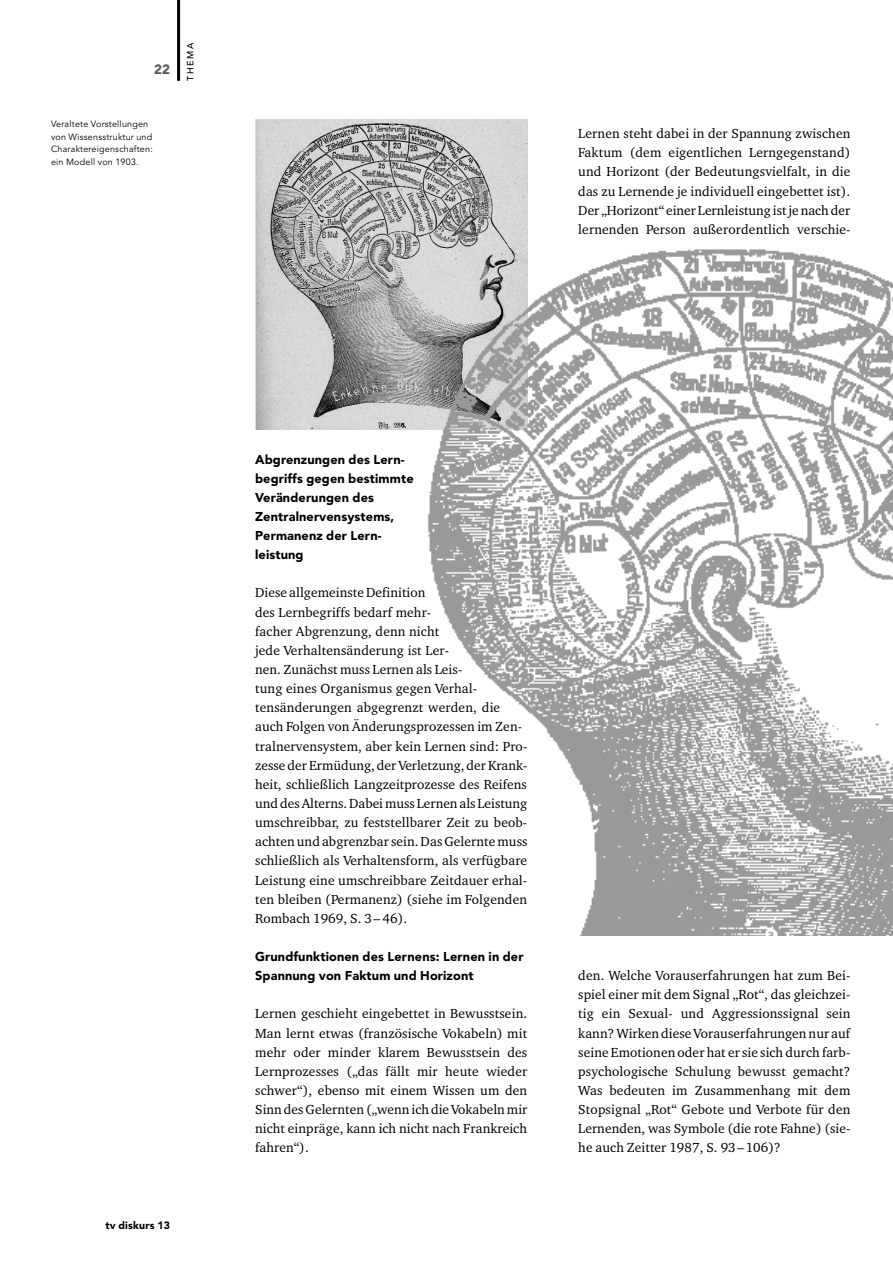
<style>
.page{position:relative;width:893px;height:1263px;background:#fff}
.page>*{position:absolute;margin:0;border:0;box-sizing:border-box;transform-origin:0 0}
.t1{font:13.5px/19.2px "Charter BT";letter-spacing:.01em;color:#000;text-align:justify}
.t2{font:900 13.5px "Avenir";color:#585858}
.t3{font:900 12.75px/19.2px "Avenir";letter-spacing:.01em;color:#000}
.t4{font:900 10.5px "Avenir";letter-spacing:.02em;color:#000}
.t5{font:9px/12.8px "Avenir";letter-spacing:.02em;color:#000}
.t6{font:500 9px "Avenir";letter-spacing:.165em;color:#000}
</style>
<div class="page">
<hr style="left:177px;top:0;width:3px;height:81px;background:#000">
<img style="left:256px;top:119px;width:271px;height:310px">
<img style="left:391px;top:240px;width:502px;height:695px">
<p class="t2" style="left:154px;top:64px;width:17px">22</p>
<p class="t5" style="left:51px;top:118px;width:103px">Veraltete Vorstellungen von Wissensstruktur und<br>Charaktereigenschaften: ein Modell von 1903.</p>
<p class="t6" style="left:187px;top:81px;width:39px;rotate:-90deg">THEMA</p>
<p class="t1" style="left:578px;top:125px;width:274px">Lernen steht dabei in der Spannung zwischen Faktum (dem eigentlichen Lerngegenstand) und Horizont (der Bedeutungsvielfalt, in die das zu Lernende je individuell eingebettet ist).<br>Der „Horizont“ einer Lernleistung ist je nach der lernenden Person außerordentlich verschie-</p>
<p class="t4" style="left:105px;top:1221px;width:66px">tv diskurs 13</p>
<p class="t3" style="left:255px;top:450px;width:160px">Abgrenzungen des Lern&shy;begriffs gegen bestimmte<br>Veränderungen des<br>Zentralnervensystems,<br>Permanenz der Lern&shy;leistung</p>
<p class="t1" style="left:255px;top:584px;width:274px;text-align:left">Diese allgemeinste Definition<br>des Lernbegriffs bedarf mehr-<br>facher Abgrenzung, denn nicht<br>jede Verhaltensänderung ist Ler-<br>nen. Zunächst muss Lernen als Leis-<br>tung eines Organismus gegen Verhal&shy;tensänderungen abgegrenzt werden, die auch Folgen von Änderungsprozessen im Zen&shy;tralnervensystem, aber kein Lernen sind: Pro&shy;zesse der Ermüdung, der Verletzung, der Krank&shy;heit, schließlich Langzeitprozesse des Reifens und des Alterns. Dabei muss Lernen als Leistung umschreibbar, zu feststellbarer Zeit zu beob&shy;achten und abgrenzbar sein. Das Gelernte muss schließlich als Verhaltensform, als verfügbare Leistung eine umschreibbare Zeitdauer erhal&shy;ten bleiben (Permanenz) (siehe im Folgenden Rombach 1969, S. 3– 46).</p>
<p class="t3" style="left:255px;top:948px;width:270px">Grundfunktionen des Lernens: Lernen in der<br>Spannung von Faktum und Horizont</p>
<p class="t1" style="left:255px;top:1005px;width:274px">Lernen geschieht eingebettet in Bewusstsein.<br>Man lernt etwas (französische Vokabeln) mit mehr oder minder klarem Bewusstsein des Lernprozesses („das fällt mir heute wieder schwer“), ebenso mit einem Wissen um den Sinn des Gelernten („wenn ich die Vokabeln mir nicht einpräge, kann ich nicht nach Frankreich fahren“).</p>
<p class="t1" style="left:578px;top:967px;width:274px">den. Welche Vorauserfahrungen hat zum Bei&shy;spiel einer mit dem Signal „Rot“, das gleichzei&shy;tig ein Sexual- und Aggressionssignal sein kann? Wirken diese Vorauserfahrungen nur auf seine Emotionen oder hat er sie sich durch farb&shy;psychologische Schulung bewusst gemacht?<br>Was bedeuten im Zusammenhang mit dem Stopsignal „Rot“ Gebote und Verbote für den Lernenden, was Symbole (die rote Fahne) (sie&shy;he auch Zeitter 1987, S. 93–106)?</p>
</div>
